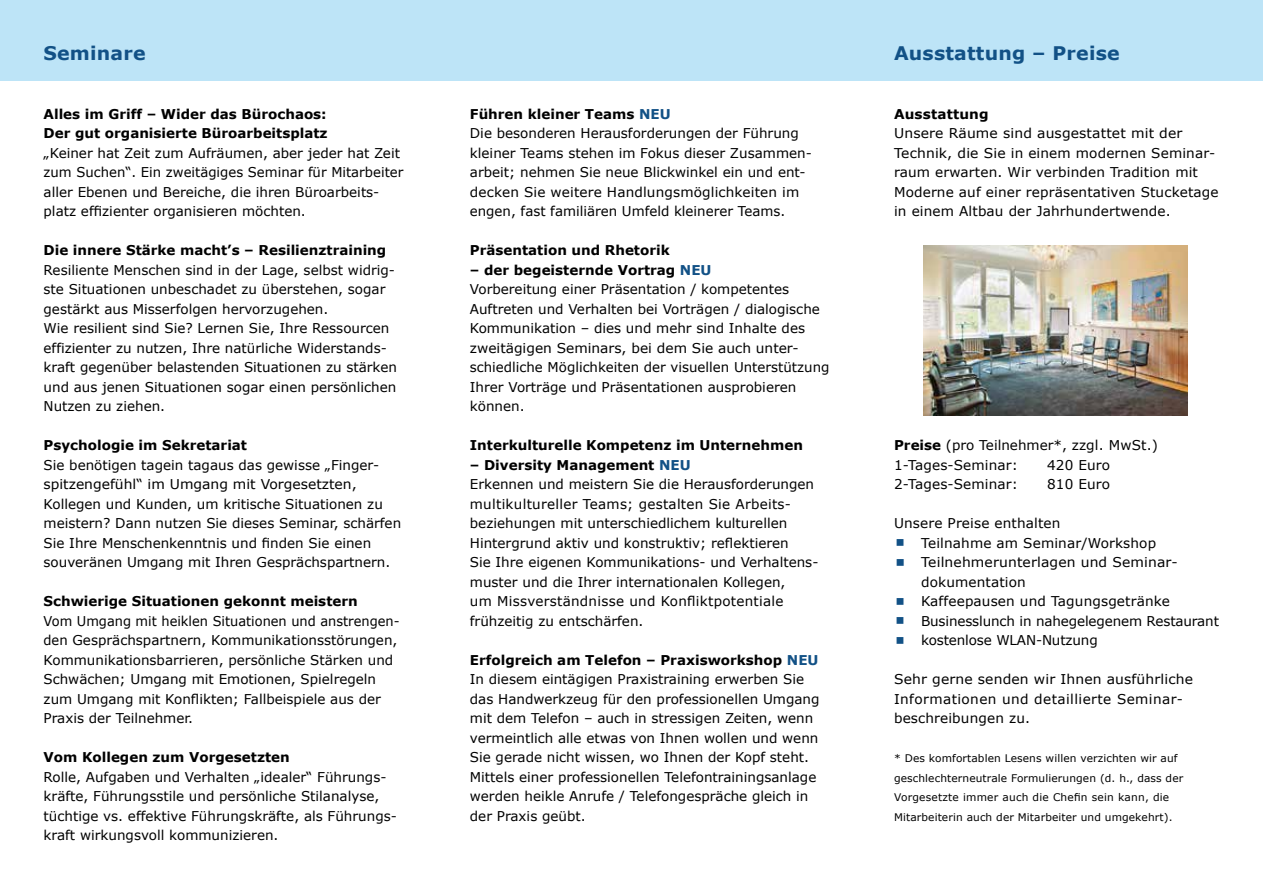
<style>
.page{position:relative;width:1263px;height:893px;background:#fff}
.page>*{position:absolute;margin:0;border:0;box-sizing:border-box;transform-origin:0 0}
.t1{font:700 18.75px "Verdana";letter-spacing:.01em;color:#125186}
.t2{font:13.5px/19.5px "Verdana";color:#000}
.t3{font:700 13.5px/19.5px "Verdana";color:#000}
.t4{font:13.5px/19.5px "Verdana";color:#000;scale:.96 1}
.t5{font:10.5px/19.5px "Verdana";letter-spacing:.01em;color:#000}
.s1{font-weight:700}
.s2{font-weight:700;color:#125186}
</style>
<div class="page">
<div style="left:0;top:0;width:1263px;height:81px;background:#bde4f7"></div>
<img style="left:923px;top:245px;width:264px;height:170px">
<h1 class="t1" style="left:44px;top:40px;width:103px">Seminare</h1>
<p class="t3" style="left:44px;top:104px;width:286px">Alles im Griff – Wider das Bürochaos:<br>Der gut organisierte Büroarbeitsplatz</p>
<p class="t2" style="left:44px;top:143px;width:361px">„Keiner hat Zeit zum Aufräumen, aber jeder hat Zeit zum Suchen“. Ein zweitägiges Seminar für Mitarbeiter aller Ebenen und Bereiche, die ihren Büroarbeits&shy;platz effizienter organisieren möchten.</p>
<p class="t3" style="left:44px;top:240px;width:344px">Die innere Stärke macht’s – Resilienztraining</p>
<p class="t2" style="left:44px;top:260px;width:355px">Resiliente Menschen sind in der Lage, selbst widrig&shy;ste Situationen unbeschadet zu überstehen, sogar gestärkt aus Misserfolgen hervorzugehen.<br>Wie resilient sind Sie? Lernen Sie, Ihre Ressourcen effizienter zu nutzen, Ihre natürliche Widerstands&shy;kraft gegenüber belastenden Situationen zu stärken und aus jenen Situationen sogar einen persönlichen Nutzen zu ziehen.</p>
<p class="t3" style="left:44px;top:435px;width:205px">Psychologie im Sekretariat</p>
<p class="t2" style="left:44px;top:455px;width:359px">Sie benötigen tagein tagaus das gewisse „Finger&shy;spitzengefühl“ im Umgang mit Vorgesetzten, Kollegen und Kunden, um kritische Situationen zu meistern? Dann nutzen Sie dieses Seminar, schärfen Sie Ihre Menschenkenntnis und finden Sie einen souveränen Umgang mit Ihren Gesprächspartnern.</p>
<p class="t3" style="left:44px;top:591px;width:316px">Schwierige Situationen gekonnt meistern</p>
<p class="t4" style="left:44px;top:611px;width:372px">Vom Umgang mit heiklen Situationen und anstrengen&shy;den Gesprächspartnern, Kommunikationsstörungen, Kommunikationsbarrieren, persönliche Stärken und Schwächen; Umgang mit Emotionen, Spielregeln zum Umgang mit Konflikten; Fallbeispiele aus der Praxis der Teilnehmer.</p>
<p class="t3" style="left:44px;top:747px;width:248px">Vom Kollegen zum Vorgesetzten</p>
<p class="t2" style="left:44px;top:767px;width:355px">Rolle, Aufgaben und Verhalten „idealer“ Führungs&shy;kräfte, Führungsstile und persönliche Stilanalyse, tüchtige vs. effektive Führungskräfte, als Führungs&shy;kraft wirkungsvoll kommunizieren.</p>
<p class="t2" style="left:470px;top:104px;width:343px"><span class="s1">Führen kleiner Teams</span> <span class="s2">NEU<br></span>Die besonderen Herausforderungen der Führung kleiner Teams stehen im Fokus dieser Zusammen&shy;arbeit; nehmen Sie neue Blickwinkel ein und ent&shy;decken Sie weitere Handlungsmöglichkeiten im engen, fast familiären Umfeld kleinerer Teams.</p>
<p class="t3" style="left:470px;top:240px;width:201px">Präsentation und Rhetorik</p>
<p class="t2" style="left:470px;top:260px;width:361px"><span class="s1">– der begeisternde Vortrag</span> <span class="s2">NEU<br></span>Vorbereitung einer Präsentation / kompetentes Auftreten und Verhalten bei Vorträgen / dialogische Kommunikation – dies und mehr sind Inhalte des zweitägigen Seminars, bei dem Sie auch unter&shy;schiedliche Möglichkeiten der visuellen Unterstützung Ihrer Vorträge und Präsentationen ausprobieren können.</p>
<p class="t3" style="left:470px;top:435px;width:335px">Interkulturelle Kompetenz im Unternehmen</p>
<p class="t2" style="left:470px;top:455px;width:350px"><span class="s1">– Diversity Management</span> <span class="s2">NEU<br></span>Erkennen und meistern Sie die Herausforderungen multikultureller Teams; gestalten Sie Arbeits&shy;beziehungen mit unterschiedlichem kulturellen Hintergrund aktiv und konstruktiv; reflektieren<br>Sie Ihre eigenen Kommunikations- und Verhaltens&shy;muster und die Ihrer internationalen Kollegen,<br>um Missverständnisse und Konfliktpotentiale frühzeitig zu entschärfen.</p>
<p class="t2" style="left:470px;top:650px;width:351px"><span class="s1">Erfolgreich am Telefon – Praxisworkshop</span> <span class="s2">NEU </span>In diesem eintägigen Praxistraining erwerben Sie das Handwerkzeug für den professionellen Umgang mit dem Telefon – auch in stressigen Zeiten, wenn vermeintlich alle etwas von Ihnen wollen und wenn Sie gerade nicht wissen, wo Ihnen der Kopf steht.<br>Mittels einer professionellen Telefontrainingsanlage werden heikle Anrufe / Telefongespräche gleich in der Praxis geübt.</p>
<h1 class="t1" style="left:894px;top:40px;width:227px">Ausstattung – Preise</h1>
<p class="t3" style="left:894px;top:104px;width:96px">Ausstattung</p>
<p class="t2" style="left:894px;top:123px;width:326px">Unsere Räume sind ausgestattet mit der Technik, die Sie in einem modernen Seminar&shy;raum erwarten. Wir verbinden Tradition mit Moderne auf einer repräsentativen Stucketage in einem Altbau der Jahrhundertwende.</p>
<p class="t2" style="left:894px;top:435px;width:265px"><span class="s1">Preise</span> (pro Teilnehmer*, zzgl. MwSt.)<br>1-Tages-Seminar:</p>
<p class="t2" style="left:1047px;top:455px;width:65px">420 Euro</p>
<p class="t2" style="left:894px;top:474px;width:125px">2-Tages-Seminar:</p>
<p class="t2" style="left:1047px;top:474px;width:65px">810 Euro</p>
<p class="t2" style="left:921px;top:513px;width:299px;text-indent:-27px">Unsere Preise enthalten<br>Teilnahme am Seminar/Workshop<br>Teilnehmerunterlagen und Seminar&shy;dokumentation<br>Kaffeepausen und Tagungsgetränke<br>Businesslunch in nahegelegenem Restaurant kostenlose WLAN-Nutzung</p>
<p class="t2" style="left:894px;top:669px;width:300px">Sehr gerne senden wir Ihnen ausführliche<br>Informationen und detaillierte Seminar&shy;beschreibungen zu.</p>
<p class="t5" style="left:894px;top:749px;width:291px">* Des komfortablen Lesens willen verzichten wir auf geschlechterneutrale Formulierungen (d. h., dass der Vorgesetzte immer auch die Chefin sein kann, die Mitarbeiterin auch der Mitarbeiter und umgekehrt).</p>
</div>
